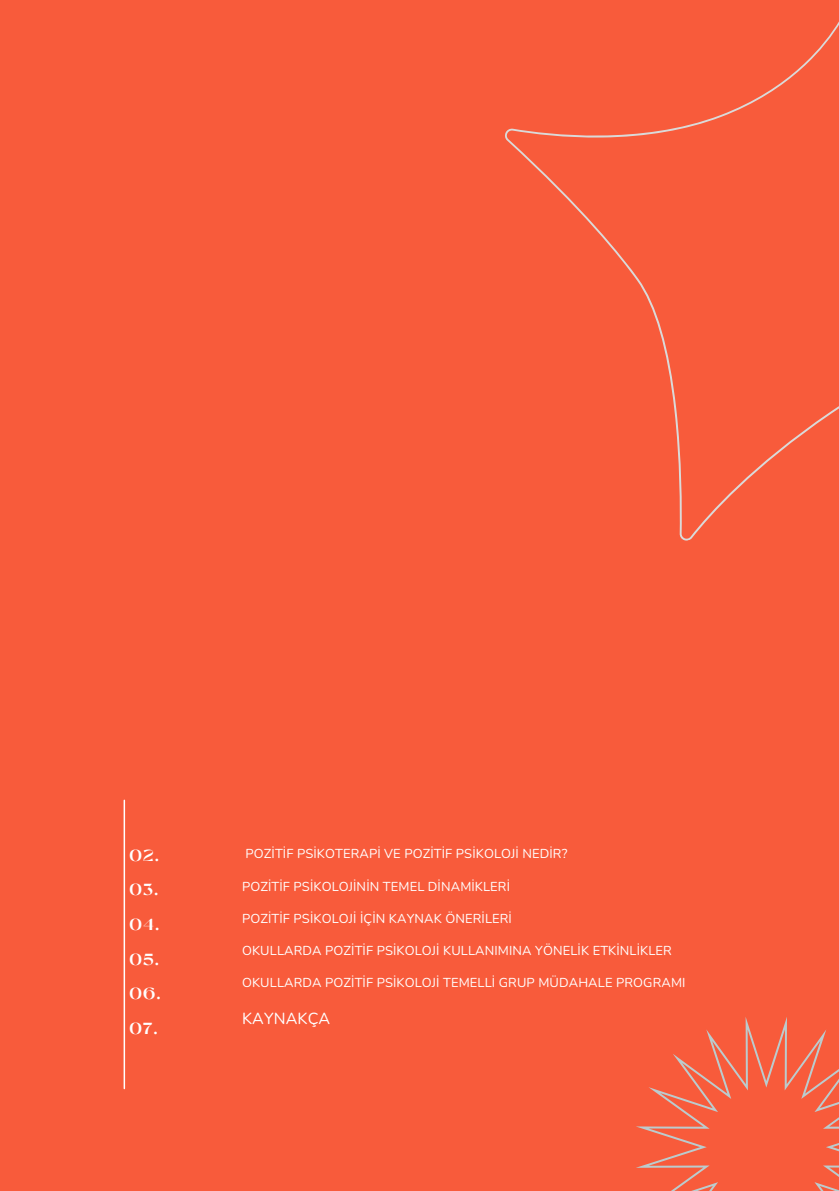
<style>
.page{position:relative;width:839px;height:1191px;background:#fff}
.page>*{position:absolute;margin:0;border:0;box-sizing:border-box;transform-origin:0 0}
.t1{font:700 16px/34.6px "Black Mango";letter-spacing:.08em;color:#fff}
.t2{font:16px "Nunito";letter-spacing:.01em;color:#fff}
.t3{font:13px "Nunito";letter-spacing:.01em;color:#fff}
</style>
<div class="page">
<div style="left:0;top:0;width:838px;height:1191px;background:#f85b3b"></div>
<hr style="left:124px;top:800px;width:1px;height:289px;background:#fff">
<svg style="left:505px;top:23px;width:333px;height:518px"></svg>
<svg style="left:636px;top:1017px;width:202px;height:174px"></svg>
<p class="t1" style="left:129px;top:838px;width:32px">02.<br>03.<br>04.<br>05.<br>06.<br>07.</p>
<p class="t3" style="left:245px;top:845px;width:323px">POZİTİF PSİKOTERAPİ VE POZİTİF PSİKOLOJİ NEDİR?</p>
<p class="t3" style="left:242px;top:877px;width:269px">POZİTİF PSİKOLOJİNİN TEMEL DİNAMİKLERİ</p>
<p class="t3" style="left:242px;top:909px;width:271px">POZİTİF PSİKOLOJİ İÇİN KAYNAK ÖNERİLERİ</p>
<p class="t3" style="left:242px;top:942px;width:431px">OKULLARDA POZİTİF PSİKOLOJİ KULLANIMINA YÖNELİK ETKİNLİKLER</p>
<p class="t3" style="left:242px;top:974px;width:445px">OKULLARDA POZİTİF PSİKOLOJİ TEMELLİ GRUP MÜDAHALE PROGRAMI</p>
<p class="t2" style="left:242px;top:1007px;width:90px">KAYNAKÇA</p>
</div>
